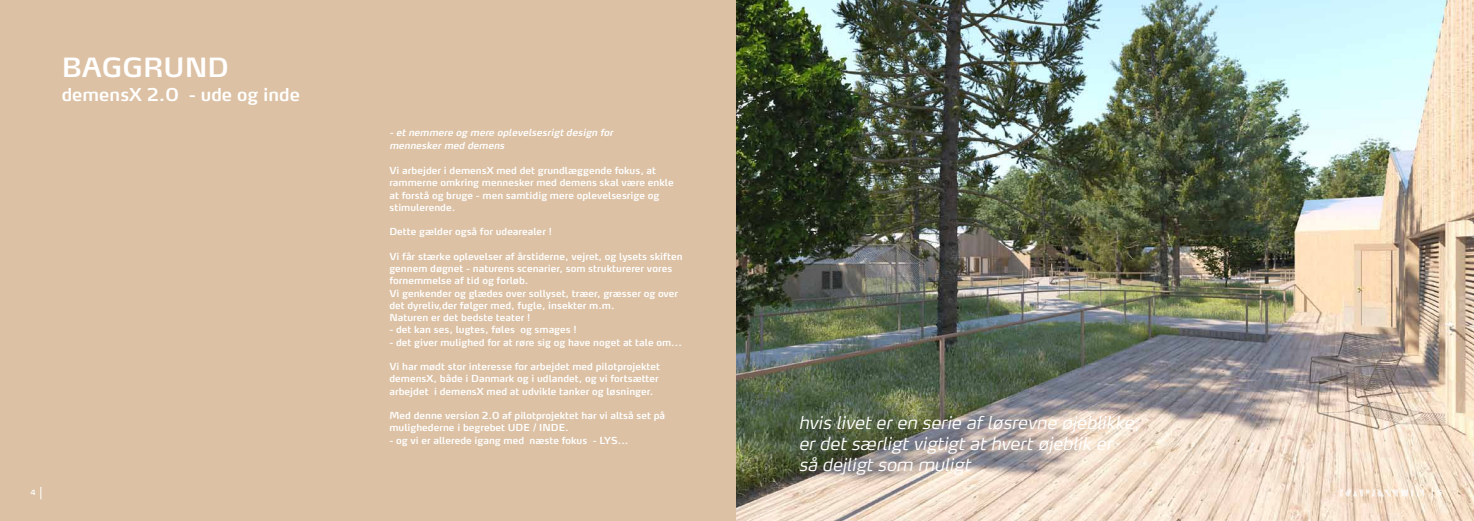
<style>
.page{position:relative;width:1474px;height:521px;background:#fff}
.page>*{position:absolute;margin:0;border:0;box-sizing:border-box;transform-origin:0 0}
.t1{font:600 26.25px "Max OT";color:#fff}
.t2{font:italic 300 17.5px/21px "Max OT";color:#fff}
.t3{font:600 17.5px "Max OT";color:#fff}
.t4{font:600 9.62px/12.2px "Max OT";color:#fff}
.t5{font:italic 600 9.62px/12.2px "Max OT";color:#fff}
.t6{font:600 7px "Max OT";color:#fff}
</style>
<div class="page">
<div style="left:0;top:0;width:736px;height:521px;background:#dcc1a4"></div>
<img style="left:736px;top:0;width:737px;height:521px">
<svg style="left:1340px;top:489px;width:83px;height:7px"></svg>
<svg style="left:40px;top:487px;width:1px;height:12px"></svg>
<svg style="left:1431px;top:487px;width:1px;height:12px"></svg>
<h1 class="t1" style="left:62px;top:51px;width:169px">BAGGRUND</h1>
<h2 class="t3" style="left:62px;top:83px;width:240px">demensX 2.0 - ude og inde</h2>
<p class="t5" style="left:389px;top:126px;width:227px">-etnemmere og mere oplevelsesrigtdesign for menneskermed demens</p>
<p class="t4" style="left:389px;top:164px;width:286px">Vi arbejder i demensX med det grundlæggende fokus, at rammerne omkring mennesker med demens skal være enkle at forstå og bruge - men samtidig mere oplevelsesrige og stimulerende.</p>
<p class="t4" style="left:389px;top:226px;width:164px">Dette gælder også for udearealer !</p>
<p class="t4" style="left:389px;top:250px;width:295px">Vi får stærke oplevelser af årstiderne, vejret, og lysets skiften gennem døgnet - naturens scenarier, som strukturerer vores fornemmelse af tid og forløb.<br>Vi genkender og glædes over sollyset, træer, græsser og over det dyreliv,der følger med, fugle, insekter m.m.<br>Naturen er det bedste teater !</p>
<p class="t4" style="left:389px;top:324px;width:189px">- det kan ses, lugtes, føles og smages !</p>
<p class="t4" style="left:389px;top:336px;width:294px">- det giver mulighed for at røre sig og have noget at tale om...</p>
<p class="t4" style="left:389px;top:360px;width:272px">Vi har mødt stor interesse for arbejdet med pilotprojektet demensX, både i Danmark og i udlandet, og vi fortsætter arbejdet i demensX med at udvikle tanker og løsninger.</p>
<p class="t4" style="left:389px;top:409px;width:277px">Med denne version 2.0 af pilotprojektet har vi altså set på mulighederne i begrebet UDE / INDE.</p>
<p class="t4" style="left:389px;top:434px;width:240px">- og vi er allerede igang med næste fokus - LYS...</p>
<h2 class="t2" style="left:798px;top:411px;width:347px">hvis liveteren serie afløsrevne øjeblikke, erdetsærligtvigtigtathvertøjeblik er<br>så dej ligtsom muligt</h2>
<p class="t6" style="left:30px;top:488px;width:7px">4</p>
<p class="t6" style="left:1437px;top:488px;width:6px">5</p>
</div>
